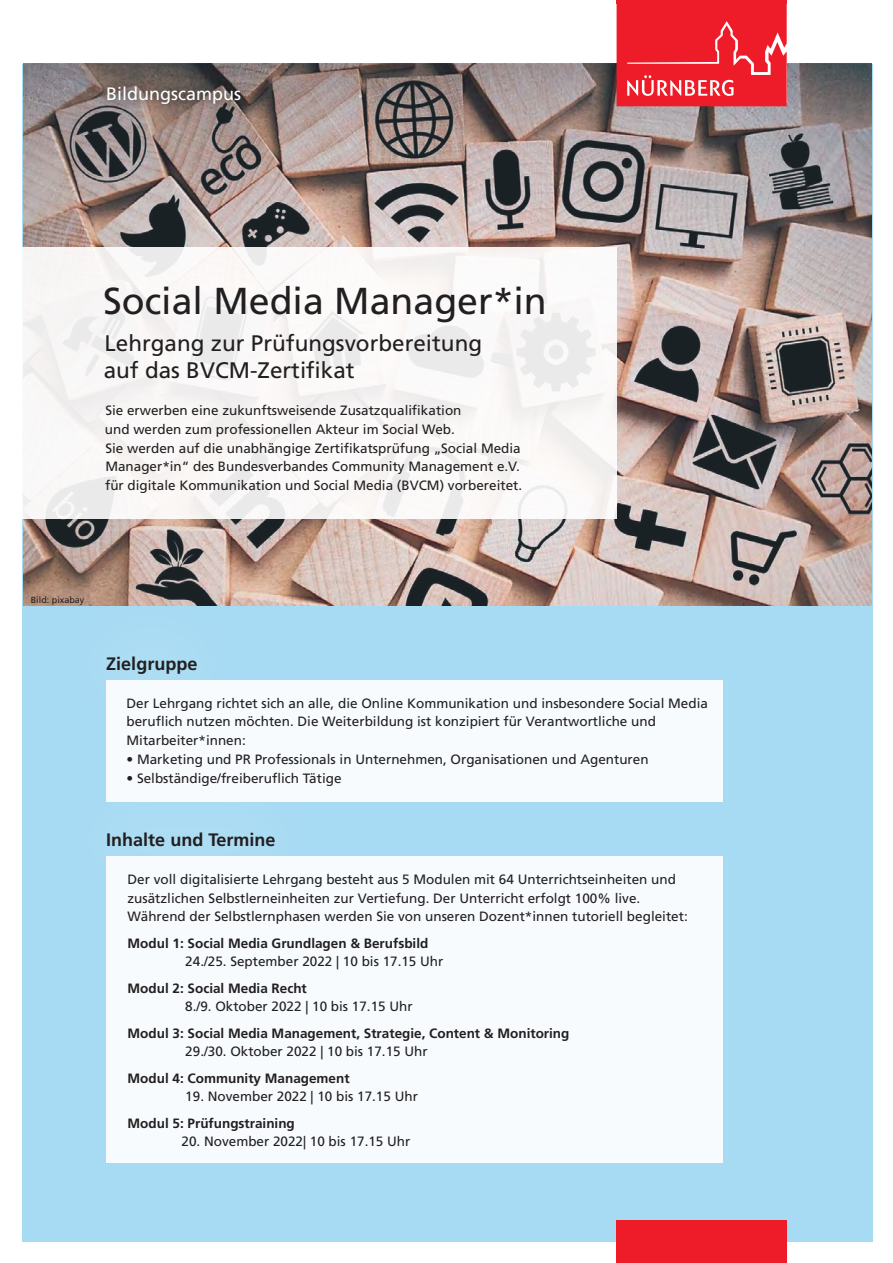
<style>
.page{position:relative;width:893px;height:1263px;background:#fff}
.page>*{position:absolute;margin:0;border:0;box-sizing:border-box;transform-origin:0 0}
.t1{font:37.5px "Frutiger LT Com";color:#231f20}
.t2{font:22.5px/26.2px "Frutiger LT Com";color:#231f20}
.t3{font:700 18px "Frutiger LT Com";color:#231f20}
.t4{font:18px "Frutiger LT Com";color:#fff}
.t5{font:13.5px/18.8px "Frutiger LT Com";color:#231f20}
.t6{font:700 13.5px "Frutiger LT Com";color:#231f20}
.t7{font:9px "Frutiger LT Com";color:#231f20}
</style>
<div class="page">
<div style="left:22px;top:64px;width:851px;height:1178px;background:#a7dbf3"></div>
<img style="left:23px;top:64px;width:849px;height:542px">
<div style="left:21px;top:248px;width:596px;height:271px;background:linear-gradient(to right,#f6f4f4,#f8f6f6)"></div>
<svg style="left:98px;top:77px;width:152px;height:36px;background:#716461"></svg>
<div style="left:106px;top:857px;width:617px;height:306px;background:#f7fbfd"></div>
<svg style="left:53px;top:598px;width:197px;height:8px;background:#ae9386"></svg>
<div style="left:106px;top:680px;width:617px;height:121px;background:#f7fbfd"></div>
<svg style="left:106px;top:801px;width:222px;height:56px"></svg>
<div style="left:617px;top:1220px;width:170px;height:43px;background:#ee1c28"></div>
<svg style="left:617px;top:0;width:170px;height:106px;background:#ef2d38"></svg>
<h3 class="t4" style="left:106px;top:83px;width:136px">Bildungscampus</h3>
<h1 class="t1" style="left:103px;top:279px;width:445px">Social Media Manager*in</h1>
<h2 class="t2" style="left:104px;top:330px;width:380px">Lehrgang zur Prüfungsvorbereitung auf das BVCM-Zertifikat</h2>
<p class="t5" style="left:105px;top:401px;width:419px">Sie erwerben eine zukunftsweisende Zusatzqualifikation<br>und werden zum professionellen Akteur im Social Web.<br>Sie werden auf die unabhängige Zertifikatsprüfung „Social Media Manager*in“ des Bundesverbandes Community Management e.V. für digitale Kommunikation und Social Media (BVCM) vorbereitet.</p>
<p class="t7" style="left:31px;top:594px;width:55px">Bild: pixabay</p>
<h3 class="t3" style="left:106px;top:653px;width:93px">Zielgruppe</h3>
<p class="t5" style="left:126px;top:694px;width:583px">Der Lehrgang richtet sich an alle, die Online Kommunikation und insbesondere Social Media beruflich nutzen möchten. Die Weiterbildung ist konzipiert für Verantwortliche und<br>Mitarbeiter*innen:</p>
<p class="t5" style="left:126px;top:750px;width:524px">• Marketing und PR Professionals in Unternehmen, Organisationen und Agenturen</p>
<p class="t5" style="left:126px;top:769px;width:217px">• Selbständige/freiberuflich Tätige</p>
<h3 class="t3" style="left:106px;top:829px;width:171px">Inhalte und Termine</h3>
<p class="t5" style="left:128px;top:870px;width:562px">Der voll digitalisierte Lehrgang besteht aus 5 Modulen mit 64 Unterrichtseinheiten und zusätzlichen Selbstlerneinheiten zur Vertiefung. Der Unterricht erfolgt 100% live.<br>Während der Selbstlernphasen werden Sie von unseren Dozent*innen tutoriell begleitet:</p>
<p class="t6" style="left:128px;top:935px;width:302px">Modul 1: Social Media Grundlagen &amp; Berufsbild</p>
<p class="t5" style="left:185px;top:952px;width:260px">24./25. September 2022 | 10 bis 17.15 Uhr</p>
<p class="t6" style="left:128px;top:980px;width:181px">Modul 2: Social Media Recht</p>
<p class="t5" style="left:185px;top:997px;width:229px">8./9. Oktober 2022 | 10 bis 17.15 Uhr</p>
<p class="t6" style="left:128px;top:1025px;width:443px">Modul 3: Social Media Management, Strategie, Content &amp; Monitoring</p>
<p class="t5" style="left:185px;top:1042px;width:244px">29./30. Oktober 2022 | 10 bis 17.15 Uhr</p>
<p class="t6" style="left:128px;top:1070px;width:224px">Modul 4: Community Management</p>
<p class="t5" style="left:185px;top:1087px;width:234px">19. November 2022 | 10 bis 17.15 Uhr</p>
<p class="t6" style="left:128px;top:1115px;width:169px">Modul 5: Prüfungstraining</p>
<p class="t5" style="left:182px;top:1132px;width:230px">20. November 2022| 10 bis 17.15 Uhr</p>
</div>
